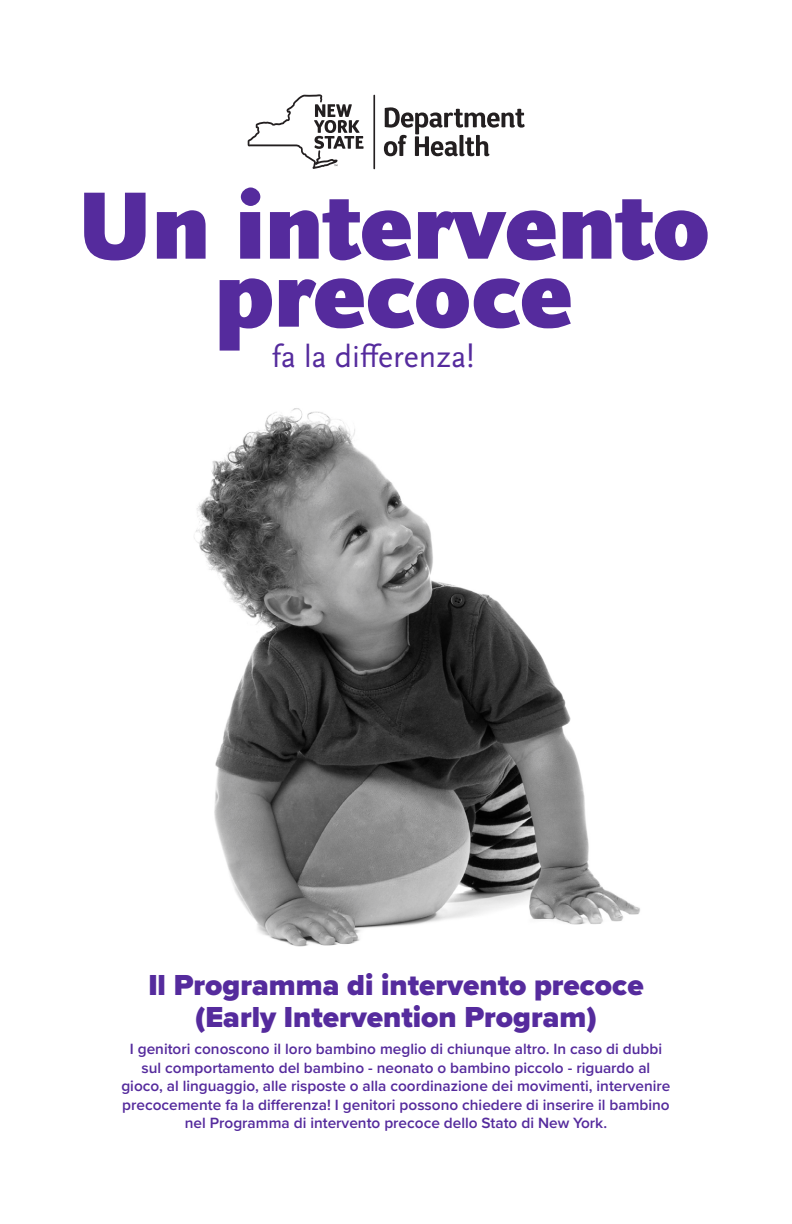
<style>
.page{position:relative;width:792px;height:1224px;background:#fff}
.page>*{position:absolute;margin:0;border:0;box-sizing:border-box;transform-origin:0 0}
.t1{font:900 100px "Scala Sans Pro";color:#552b9d}
.t2{font:32px "Scala Sans Pro";color:#552b9d}
.t3{font:900 30px/32px "Proxima Nova";color:#552b9d;text-align:center}
.t4{font:600 15.4px/18.4px "Proxima Nova";color:#552b9d;text-align:center}
</style>
<div class="page">
<svg style="left:384px;top:107px;width:141px;height:49px"></svg>
<hr style="left:373px;top:95px;width:2px;height:74px;background:#231f20">
<svg style="left:248px;top:94px;width:116px;height:75px"></svg>
<img style="left:194px;top:408px;width:446px;height:539px">
<p class="t1" style="left:78px;top:169px;width:633px">Un intervento</p>
<p class="t1" style="left:215px;top:237px;width:360px">precoce</p>
<p class="t2" style="left:272px;top:339px;width:205px">fa la differenza!</p>
<p class="t3" style="left:148px;top:969px;width:497px">Il Programma di intervento precoce (Early Intervention Program)</p>
<p class="t4" style="left:121px;top:1040px;width:551px">I genitori conoscono il loro bambino meglio di chiunque altro. In caso di dubbi sul comportamento del bambino - neonato o bambino piccolo - riguardo al gioco, al linguaggio, alle risposte o alla coordinazione dei movimenti, intervenire precocemente fa la differenza! I genitori possono chiedere di inserire il bambino nel Programma di intervento precoce dello Stato di New York.</p>
</div>
